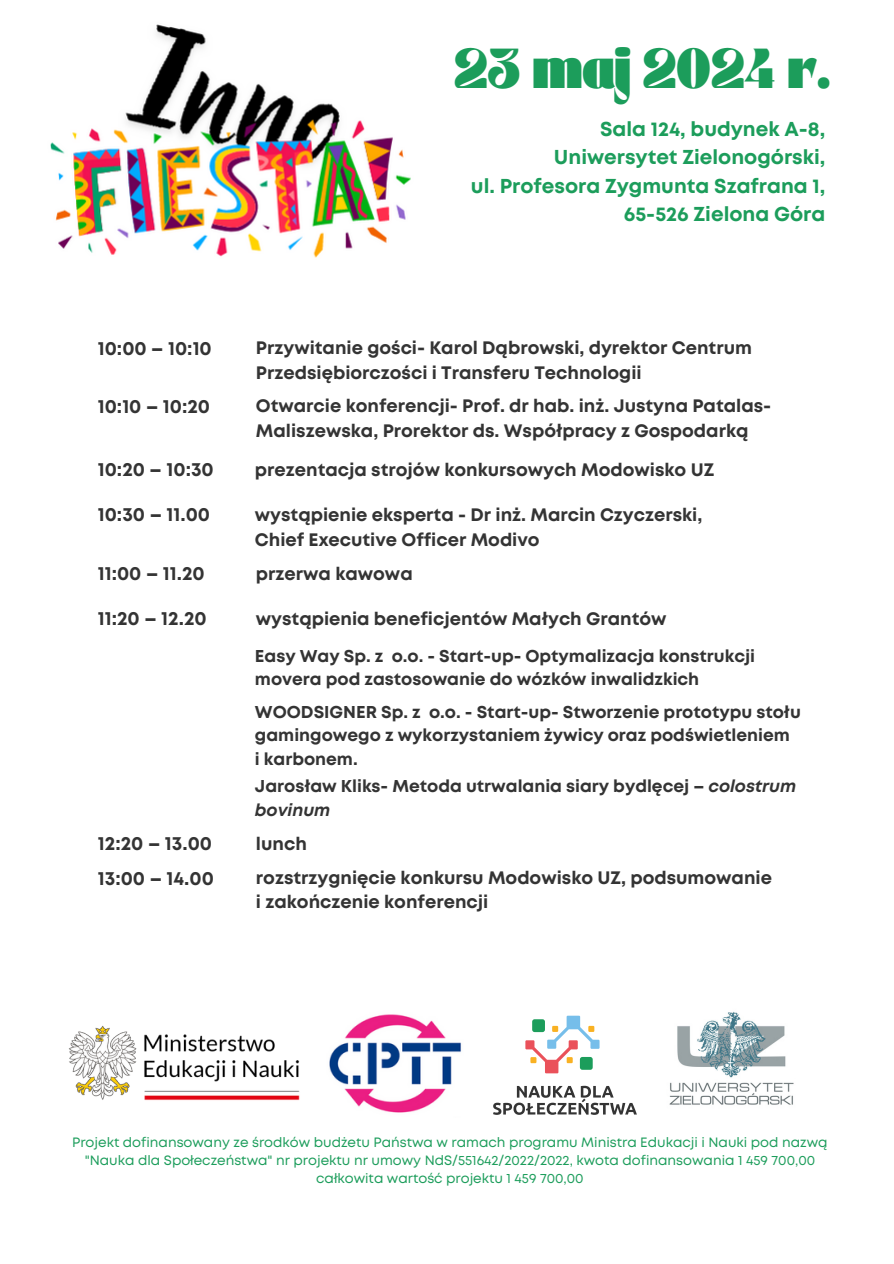
<style>
.page{position:relative;width:894px;height:1264px;background:#fff}
.page>*{position:absolute;margin:0;border:0;box-sizing:border-box;transform-origin:0 0}
.t1{font:700 39.3px "TANBUSTER";color:#1c9d5b}
.t2{font:700 20.1px/28.2px "Mont";color:#1c9d5b;text-align:right}
.t3{font:700 19.2px "Mont";color:#343434}
.t4{font:700 18px/24.8px "Mont";color:#343434}
.t5{font:700 17.1px/23.7px "Mont";color:#343434}
.t6{font:13.5px/18px "Mont";color:#1c9d5b;text-align:center}
.s1{font-style:italic}
</style>
<div class="page">
<img style="left:669px;top:1011px;width:125px;height:94px">
<svg style="left:493px;top:1085px;width:143px;height:29px"></svg>
<svg style="left:525px;top:1015px;width:74px;height:58px"></svg>
<img style="left:69px;top:1025px;width:231px;height:76px">
<img style="left:329px;top:1014px;width:132px;height:99px">
<img style="left:50px;top:24px;width:361px;height:234px">
<h2 class="t1" style="left:454px;top:47px;width:378px">23 MAJ 2024 R.</h2>
<h2 class="t2" style="left:471px;top:117px;width:356px">Sala 124, budynek A-8,<br>Uniwersytet Zielonogórski,<br>ul. Profesora Zygmunta Szafrana 1,<br>65-526 Zielona Góra</h2>
<h2 class="t3" style="left:98px;top:341px;width:115px">10:00 – 10:10</h2>
<h2 class="t4" style="left:256px;top:336px;width:497px">Przywitanie gości- Karol Dąbrowski, dyrektor Centrum<br>Przedsiębiorczości i Transferu Technologii</h2>
<h2 class="t3" style="left:98px;top:399px;width:114px">10:10 – 10:20</h2>
<h2 class="t4" style="left:256px;top:395px;width:516px">Otwarcie konferencji- Prof. dr hab. inż. Justyna Patalas-<br>Maliszewska, Prorektor ds. Współpracy z Gospodarką</h2>
<h3 class="t3" style="left:98px;top:462px;width:117px">10:20 – 10:30</h3>
<h3 class="t4" style="left:255px;top:458px;width:460px">prezentacja strojów konkursowych Modowisko UZ</h3>
<h3 class="t3" style="left:98px;top:507px;width:114px">10:30 – 11.00</h3>
<h3 class="t4" style="left:255px;top:503px;width:449px">wystąpienie eksperta - Dr inż. Marcin Czyczerski,<br>Chief Executive Officer Modivo</h3>
<h3 class="t3" style="left:98px;top:566px;width:108px">11:00 – 11.20</h3>
<h3 class="t4" style="left:256px;top:562px;width:158px">przerwa kawowa</h3>
<h3 class="t3" style="left:98px;top:611px;width:110px">11:20 – 12.20</h3>
<h3 class="t4" style="left:256px;top:607px;width:412px">wystąpienia beneficjentów Małych Grantów</h3>
<h3 class="t5" style="left:255px;top:645px;width:501px">Easy Way Sp. z o.o. - Start-up- Optymalizacja konstrukcji movera pod zastosowanie do wózków inwalidzkich</h3>
<p class="t5" style="left:255px;top:701px;width:547px">WOODSIGNER Sp. z o.o. - Start-up- Stworzenie prototypu stołu gamingowego z wykorzystaniem żywicy oraz podświetleniem<br>i karbonem.</p>
<p class="t5" style="left:255px;top:775px;width:542px">Jarosław Kliks- Metoda utrwalania siary bydlęcej – <span class="s1">colostrum bovinum</span></p>
<h3 class="t3" style="left:98px;top:836px;width:116px">12:20 – 13.00</h3>
<h3 class="t4" style="left:256px;top:832px;width:52px">lunch</h3>
<p class="t3" style="left:98px;top:870px;width:117px">13:00 – 14.00</p>
<p class="t4" style="left:256px;top:866px;width:517px">rozstrzygnięcie konkursu Modowisko UZ, podsumowanie i zakończenie konferencji</p>
<h2 class="t6" style="left:72px;top:1134px;width:756px">Projekt dofinansowany ze środków budżetu Państwa w ramach programu Ministra Edukacji i Nauki pod nazwą "Nauka dla Społeczeństwa" nr projektu nr umowy NdS/551642/2022/2022, kwota dofinansowania 1 459 700,00 całkowita wartość projektu 1 459 700,00</h2>
</div>
